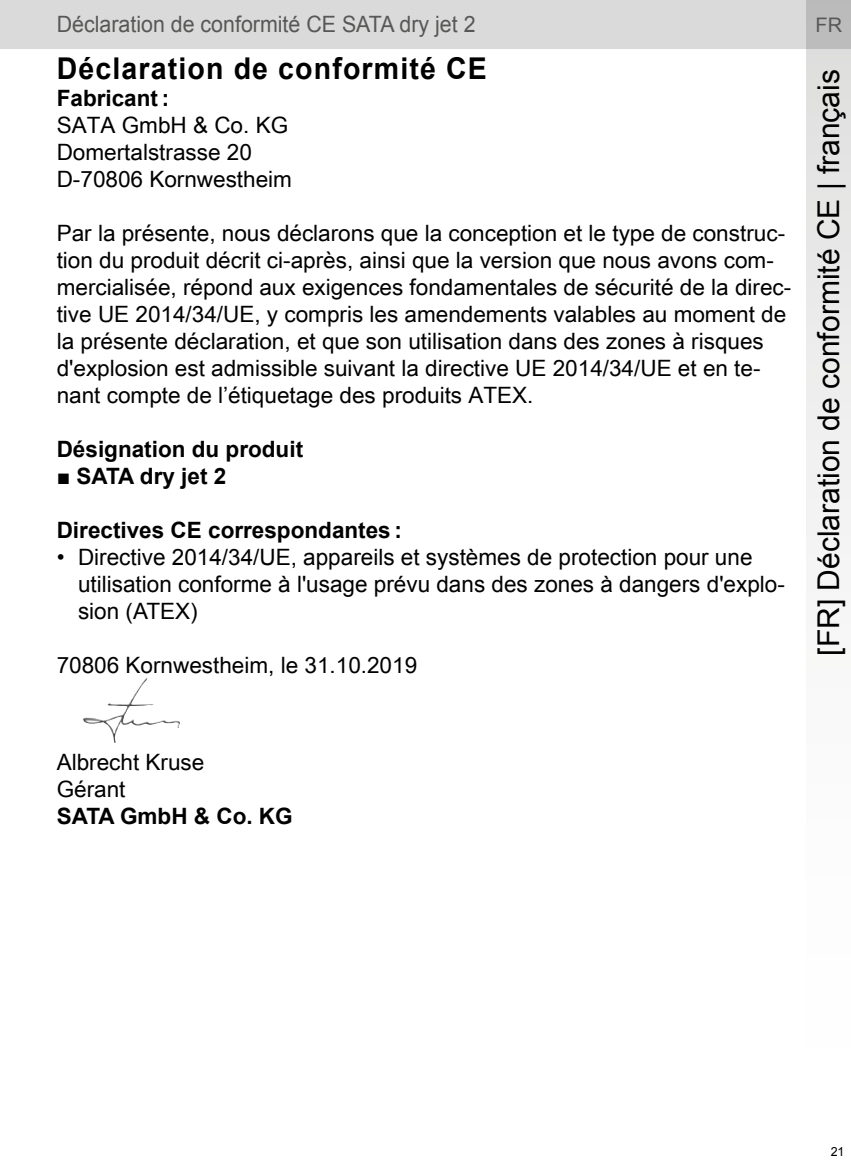
<style>
.page{position:relative;width:851px;height:1170px;background:#fff}
.page>*{position:absolute;margin:0;border:0;box-sizing:border-box;transform-origin:0 0}
.t1{font:30px "Arial";color:#000}
.t2{font:700 30px "Arial";letter-spacing:.04em;color:#000;scale:.95 1}
.t3{font:22.5px/27px "Arial Unicode MS";color:#000}
.t4{font:22.5px/27px "Arial";color:#000}
.t5{font:700 22.5px "Arial";color:#000}
.t6{font:22.5px "Arial";color:#575756;scale:.95 1}
.t7{font:20px "Arial";color:#575756}
.t8{font:12.5px "Arial";color:#000}
</style>
<div class="page">
<div style="left:0;top:0;width:850px;height:49px;background:#dadada"></div>
<svg style="left:806px;top:0;width:44px;height:555px"></svg>
<img style="left:83px;top:678px;width:97px;height:65px">
<p class="t6" style="left:57px;top:10px;width:442px">Déclaration de conformité CE SATA dry jet 2</p>
<p class="t7" style="left:815px;top:11px;width:28px">FR</p>
<h1 class="t2" style="left:57px;top:48px;width:454px">Déclaration de conformité CE</h1>
<p class="t5" style="left:57px;top:83px;width:114px">Fabricant :</p>
<p class="t3" style="left:57px;top:111px;width:237px">SATA GmbH &amp; Co. KG<br>Domertalstrasse 20<br>D-70806 Kornwestheim</p>
<p class="t3" style="left:57px;top:219px;width:736px">Par la présente, nous déclarons que la conception et le type de construc&shy;tion du produit décrit ci-après, ainsi que la version que nous avons com&shy;mercialisée, répond aux exigences fondamentales de sécurité de la direc&shy;tive UE 2014/34/UE, y compris les amendements valables au moment de la présente déclaration, et que son utilisation dans des zones à risques d'explosion est admissible suivant la directive UE 2014/34/UE et en te&shy;nant compte de l’étiquetage des produits ATEX.</p>
<p class="t5" style="left:57px;top:434px;width:248px">Désignation du produit</p>
<p class="t5" style="left:57px;top:461px;width:171px">■ SATA dry jet 2</p>
<p class="t5" style="left:57px;top:515px;width:347px">Directives CE correspondantes :</p>
<p class="t4" style="left:78px;top:543px;width:708px;text-indent:-21px">• Directive 2014/34/UE, appareils et systèmes de protection pour une utilisation conforme à l'usage prévu dans des zones à dangers d'explo&shy;sion (ATEX)</p>
<p class="t3" style="left:57px;top:651px;width:362px">70806 Kornwestheim, le 31.10.2019</p>
<h1 class="t1" style="left:808px;top:655px;width:588px;rotate:-90deg">[FR] Déclaration de conformité CE | français</h1>
<p class="t3" style="left:57px;top:748px;width:149px">Albrecht Kruse<br>Gérant</p>
<p class="t5" style="left:57px;top:801px;width:237px">SATA GmbH &amp; Co. KG</p>
<p class="t8" style="left:830px;top:1143px;width:15px">21</p>
</div>
